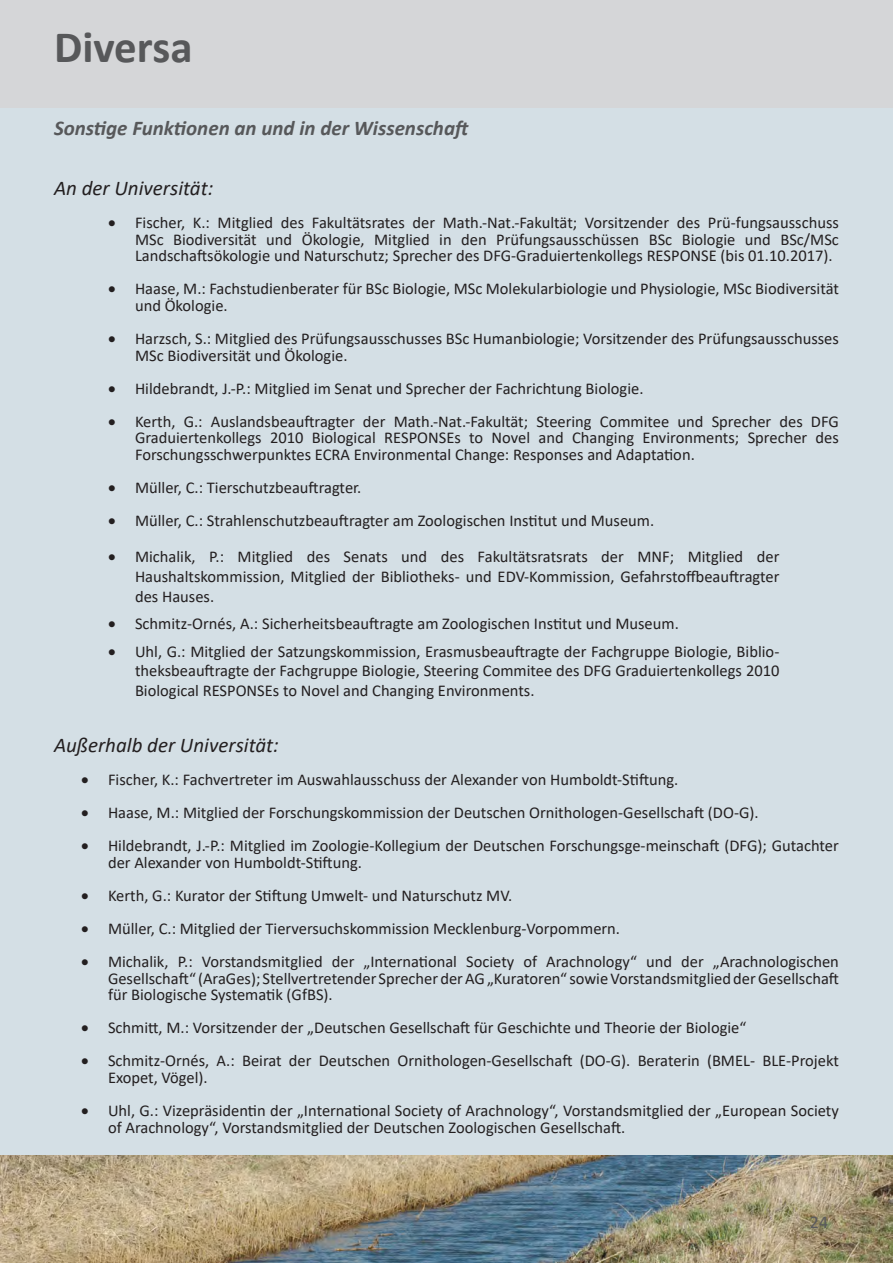
<style>
.page{position:relative;width:893px;height:1263px;background:#fff}
.page>*{position:absolute;margin:0;border:0;box-sizing:border-box;transform-origin:0 0}
.t1{font:700 45px "Calibri";color:#57585a}
.t2{font:italic 21px "Calibri";color:#231f20}
.t3{font:italic 700 21px "Calibri";color:#57585a}
.t4{font:18px "Calibri";color:#5a5a5d}
.t5{font:16.5px/16.6px "Calibri";color:#231f20;text-align:justify}
</style>
<div class="page">
<div style="left:0;top:0;width:893px;height:108px;background:#d5d6d8"></div>
<img style="left:0;top:1155px;width:893px;height:108px">
<p class="t1" style="left:54px;top:15px;width:140px">Diversa</p>
<p class="t3" style="left:54px;top:113px;width:418px">Sonstige Funktionen an und in der Wissenschaft</p>
<p class="t2" style="left:54px;top:173px;width:161px">An der Universität:</p>
<p class="t5" style="left:135px;top:214px;width:705px;text-indent:-27px">• Fischer, K.: Mitglied des Fakultätsrates der Math.-Nat.-Fakultät; Vorsitzender des Prü-fungsausschuss MSc Biodiversität und Ökologie, Mitglied in den Prüfungsausschüssen BSc Biologie und BSc/MSc Landschaftsökologie und Naturschutz; Sprecher des DFG-Graduiertenkollegs RESPONSE (bis 01.10.2017).</p>
<p class="t5" style="left:135px;top:280px;width:705px;text-indent:-27px">• Haase, M.: Fachstudienberater für BSc Biologie, MSc Molekularbiologie und Physiologie, MSc Biodiversität und Ökologie.</p>
<p class="t5" style="left:135px;top:330px;width:705px;text-indent:-27px">• Harzsch, S.: Mitglied des Prüfungsausschusses BSc Humanbiologie; Vorsitzender des Prüfungsausschusses<br>MSc Biodiversität und Ökologie.</p>
<p class="t5" style="left:108px;top:379px;width:537px">• Hildebrandt, J.-P.: Mitglied im Senat und Sprecher der Fachrichtung Biologie.</p>
<p class="t5" style="left:135px;top:412px;width:705px;text-indent:-27px">• Kerth, G.: Auslandsbeauftragter der Math.-Nat.-Fakultät; Steering Commitee und Sprecher des DFG Graduiertenkollegs 2010 Biological RESPONSEs to Novel and Changing Environments; Sprecher des Forschungsschwerpunktes ECRA Environmental Change: Responses and Adaptation.</p>
<p class="t5" style="left:108px;top:479px;width:255px">• Müller, C.: Tierschutzbeauftragter.</p>
<p class="t5" style="left:108px;top:512px;width:548px">• Müller, C.: Strahlenschutzbeauftragter am Zoologischen Institut und Museum.</p>
<p class="t5" style="left:135px;top:547px;width:646px;line-height:19.8px;text-indent:-27px">• Michalik, P.: Mitglied des Senats und des Fakultätsratsrats der MNF; Mitglied der Haushaltskommission, Mitglied der Bibliotheks- und EDV-Kommission, Gefahrstoffbeauftragter des Hauses.</p>
<p class="t5" style="left:108px;top:615px;width:572px">• Schmitz-Ornés, A.: Sicherheitsbeauftragte am Zoologischen Institut und Museum.</p>
<p class="t5" style="left:135px;top:641px;width:646px;line-height:19.8px;text-indent:-27px">• Uhl, G.: Mitglied der Satzungskommission, Erasmusbeauftragte der Fachgruppe Biologie, Biblio&shy;theksbeauftragte der Fachgruppe Biologie, Steering Commitee des DFG Graduiertenkollegs 2010<br>Biological RESPONSEs to Novel and Changing Environments.</p>
<p class="t2" style="left:54px;top:730px;width:226px">Außerhalb der Universität:</p>
<p class="t5" style="left:81px;top:771px;width:599px">• Fischer, K.: Fachvertreter im Auswahlausschuss der Alexander von Humboldt-Stiftung.</p>
<p class="t5" style="left:81px;top:804px;width:679px">• Haase, M.: Mitglied der Forschungskommission der Deutschen Ornithologen-Gesellschaft (DO-G).</p>
<p class="t5" style="left:108px;top:837px;width:732px;text-indent:-27px">• Hildebrandt, J.-P.: Mitglied im Zoologie-Kollegium der Deutschen Forschungsge-meinschaft (DFG); Gutachter der Alexander von Humboldt-Stiftung.</p>
<p class="t5" style="left:81px;top:887px;width:433px">• Kerth, G.: Kurator der Stiftung Umwelt- und Naturschutz MV.</p>
<p class="t5" style="left:81px;top:920px;width:541px">• Müller, C.: Mitglied der Tierversuchskommission Mecklenburg-Vorpommern.</p>
<p class="t5" style="left:108px;top:953px;width:732px;text-indent:-27px">• Michalik, P.: Vorstandsmitglied der „International Society of Arachnology“ und der „Arachnologischen Gesellschaft“ (AraGes); Stellvertretender Sprecher der AG „Kuratoren“ sowie Vorstandsmitglied der Gesellschaft für Biologische Systematik (GfBS).</p>
<p class="t5" style="left:81px;top:1019px;width:667px">• Schmitt, M.: Vorsitzender der „Deutschen Gesellschaft für Geschichte und Theorie der Biologie“</p>
<p class="t5" style="left:108px;top:1052px;width:732px;text-indent:-27px">• Schmitz-Ornés, A.: Beirat der Deutschen Ornithologen-Gesellschaft (DO-G). Beraterin (BMEL- BLE-Projekt<br>Exopet, Vögel).</p>
<p class="t5" style="left:108px;top:1102px;width:732px;text-indent:-27px">• Uhl, G.: Vizepräsidentin der „International Society of Arachnology“, Vorstandsmitglied der „European Society of Arachnology“, Vorstandsmitglied der Deutschen Zoologischen Gesellschaft.</p>
<p class="t4" style="left:810px;top:1209px;width:20px">24</p>
<p class="t4" style="left:824px;top:1211px;width:20px">24</p>
</div>
